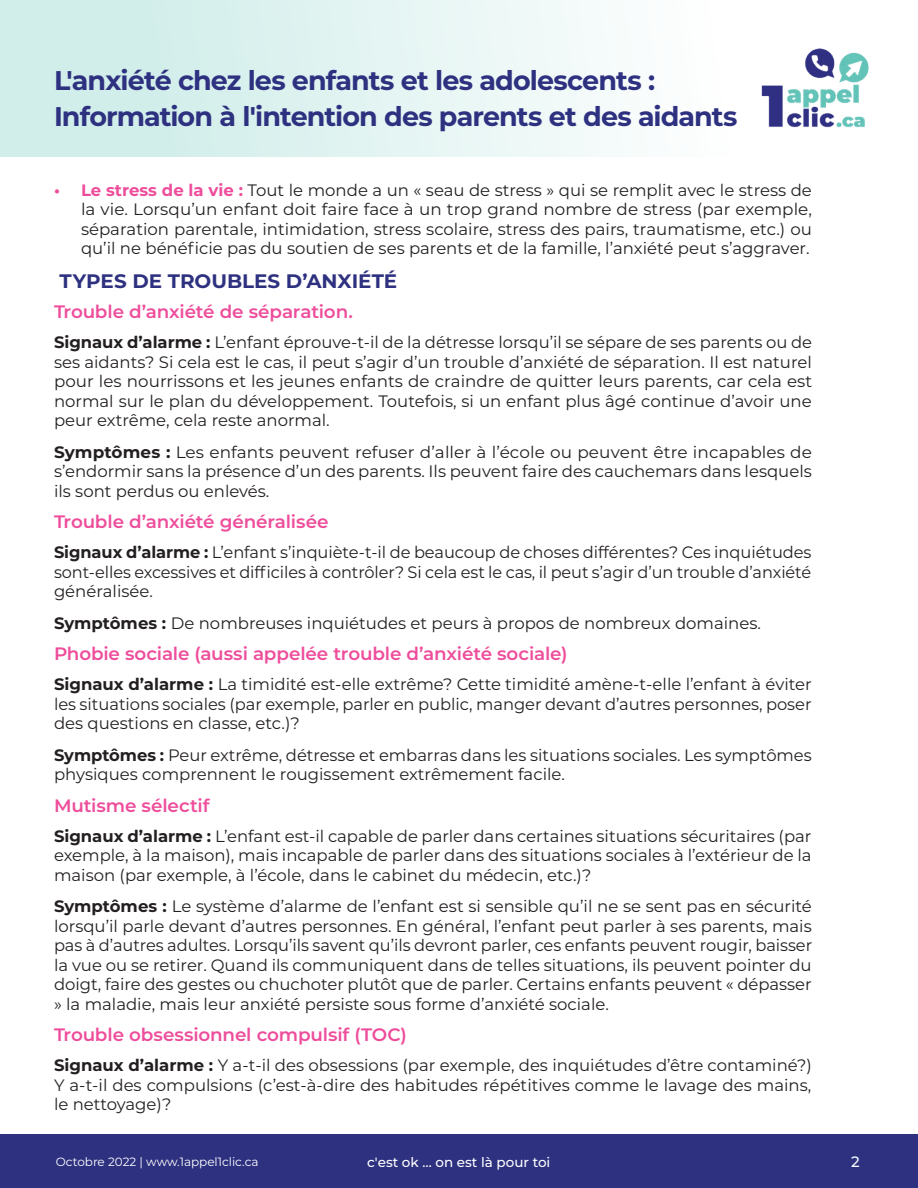
<style>
.page{position:relative;width:918px;height:1188px;background:#fff}
.page>*{position:absolute;margin:0;border:0;box-sizing:border-box;transform-origin:0 0}
.t1{font:700 27px/36px "Montserrat";letter-spacing:-.035em;color:#2e3180}
.t2{font:700 19.5px "Montserrat";color:#2e3180}
.Subtitle{font:600 18px "Montserrat";letter-spacing:-.005em;color:#ee4d9b}
.t3{font:16.5px/19.5px "Montserrat";color:#231f20;text-align:justify}
.t4{font:500 15px "Montserrat";color:#f5fbfe}
.t5{font:500 13.5px "Montserrat";color:#fff}
.t6{font:12px "Montserrat";color:#fff}
.s1{font-weight:700;color:#ee4d9b}
.s2{font-weight:700}
</style>
<div class="page">
<div style="left:1px;top:0;width:917px;height:157px;background:linear-gradient(to right,#ccece8,#fff)"></div>
<div style="left:0;top:1134px;width:918px;height:54px;background:#2e3180"></div>
<img style="left:743px;top:28px;width:147px;height:108px">
<h1 class="t1" style="left:54px;top:61px;width:685px">L'anxiété chez les enfants et les adolescents :<br>Information à l'intention des parents et des aidants</h1>
<p class="t3" style="left:81px;top:180px;width:733px;text-indent:-27px"><span class="s1">• Le stress de la vie :</span> Tout le monde a un « seau de stress » qui se remplit avec le stress de la vie. Lorsqu’un enfant doit faire face à un trop grand nombre de stress (par exemple, séparation parentale, intimidation, stress scolaire, stress des pairs, traumatisme, etc.) ou qu’il ne bénéficie pas du soutien de ses parents et de la famille, l’anxiété peut s’aggraver.</p>
<p class="t2" style="left:60px;top:267px;width:339px">TYPES DE TROUBLES D’ANXIÉTÉ</p>
<p class="Subtitle" style="left:54px;top:299px;width:300px">Trouble d’anxiété de séparation.</p>
<p class="t3" style="left:54px;top:332px;width:760px"><span class="s2">Signaux d’alarme :</span> L’enfant éprouve-t-il de la détresse lorsqu’il se sépare de ses parents ou de ses aidants? Si cela est le cas, il peut s’agir d’un trouble d’anxiété de séparation. Il est naturel pour les nourrissons et les jeunes enfants de craindre de quitter leurs parents, car cela est normal sur le plan du développement. Toutefois, si un enfant plus âgé continue d’avoir une peur extrême, cela reste anormal.</p>
<p class="t3" style="left:54px;top:442px;width:760px"><span class="s2">Symptômes :</span> Les enfants peuvent refuser d’aller à l’école ou peuvent être incapables de s’endormir sans la présence d’un des parents. Ils peuvent faire des cauchemars dans lesquels ils sont perdus ou enlevés.</p>
<p class="Subtitle" style="left:54px;top:509px;width:276px">Trouble d’anxiété généralisée</p>
<p class="t3" style="left:54px;top:542px;width:759px"><span class="s2">Signaux d’alarme :</span> L’enfant s’inquiète-t-il de beaucoup de choses différentes? Ces inquiétudes sont-elles excessives et difficiles à contrôler? Si cela est le cas, il peut s’agir d’un trouble d’anxiété généralisée.</p>
<p class="t3" style="left:54px;top:613px;width:708px"><span class="s2">Symptômes :</span> De nombreuses inquiétudes et peurs à propos de nombreux domaines.</p>
<p class="Subtitle" style="left:54px;top:641px;width:515px">Phobie sociale (aussi appelée trouble d’anxiété sociale)</p>
<p class="t3" style="left:54px;top:674px;width:759px"><span class="s2">Signaux d’alarme :</span> La timidité est-elle extrême? Cette timidité amène-t-elle l’enfant à éviter les situations sociales (par exemple, parler en public, manger devant d’autres personnes, poser des questions en classe, etc.)?</p>
<p class="t3" style="left:54px;top:745px;width:759px"><span class="s2">Symptômes :</span> Peur extrême, détresse et embarras dans les situations sociales. Les symptômes physiques comprennent le rougissement extrêmement facile.</p>
<p class="Subtitle" style="left:54px;top:793px;width:157px">Mutisme sélectif</p>
<p class="t3" style="left:54px;top:826px;width:759px"><span class="s2">Signaux d’alarme :</span> L’enfant est-il capable de parler dans certaines situations sécuritaires (par exemple, à la maison), mais incapable de parler dans des situations sociales à l’extérieur de la maison (par exemple, à l’école, dans le cabinet du médecin, etc.)?</p>
<p class="t3" style="left:54px;top:896px;width:760px"><span class="s2">Symptômes :</span> Le système d’alarme de l’enfant est si sensible qu’il ne se sent pas en sécurité lorsqu’il parle devant d’autres personnes. En général, l’enfant peut parler à ses parents, mais pas à d’autres adultes. Lorsqu’ils savent qu’ils devront parler, ces enfants peuvent rougir, baisser la vue ou se retirer. Quand ils communiquent dans de telles situations, ils peuvent pointer du doigt, faire des gestes ou chuchoter plutôt que de parler. Certains enfants peuvent « dépasser » la maladie, mais leur anxiété persiste sous forme d’anxiété sociale.</p>
<p class="Subtitle" style="left:54px;top:1022px;width:354px">Trouble obsessionnel compulsif (TOC)</p>
<p class="t3" style="left:54px;top:1055px;width:759px"><span class="s2">Signaux d’alarme :</span> Y a-t-il des obsessions (par exemple, des inquiétudes d’être contaminé?)<br>Y a-t-il des compulsions (c’est-à-dire des habitudes répétitives comme le lavage des mains, le nettoyage)?</p>
<p class="t6" style="left:56px;top:1154px;width:204px">Octobre 2022 | www.1appel1clic.ca</p>
<p class="t5" style="left:367px;top:1153px;width:185px">c'est ok … on est là pour toi</p>
<p class="t4" style="left:851px;top:1151px;width:10px">2</p>
</div>
